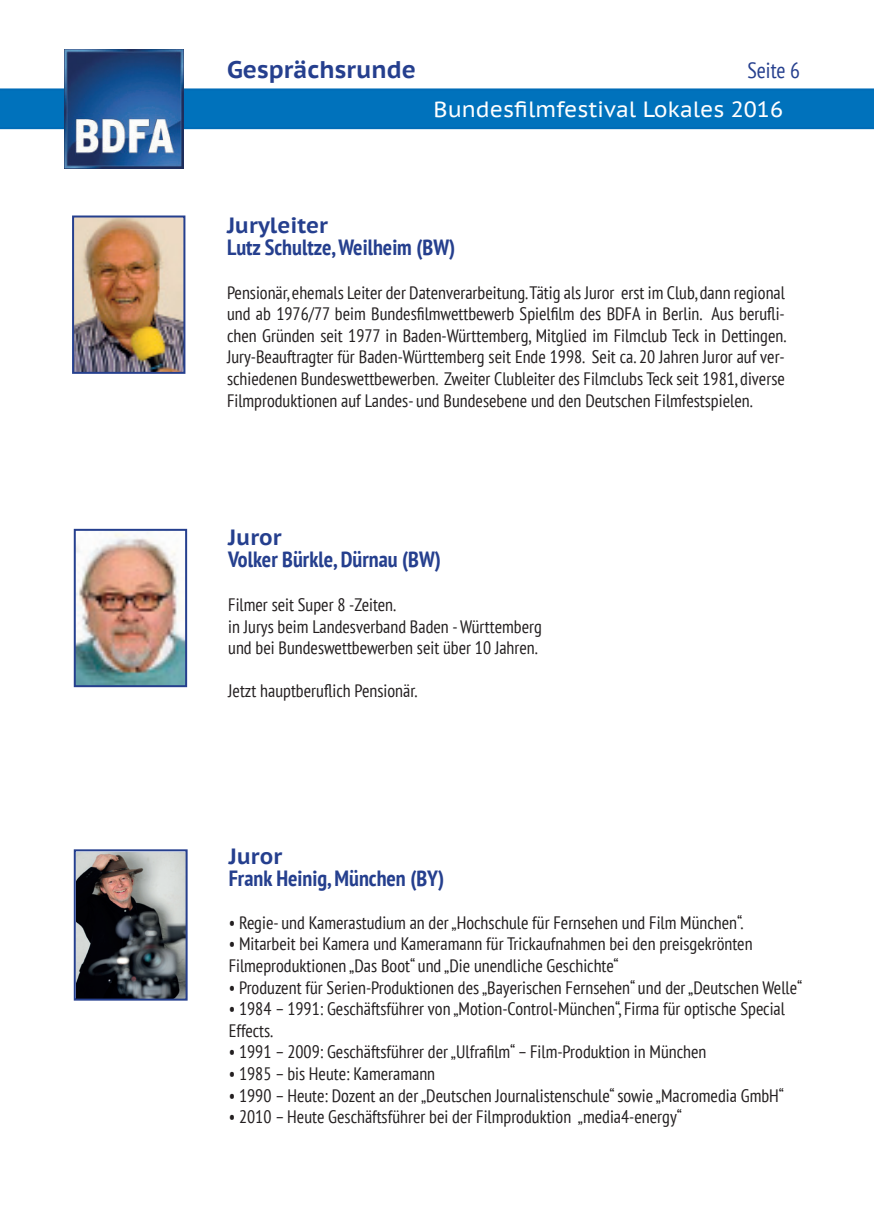
<style>
.page{position:relative;width:874px;height:1225px;background:#fff}
.page>*{position:absolute;margin:0;border:0;box-sizing:border-box;transform-origin:0 0}
.inter14pktblack_Kopi{font:700 24px "PT Sans Caption";color:#253f8e}
.t1{font:700 condensed 22px "PT Sans";color:#253f8e}
.t2{font:22px "PT Sans Caption";color:#fff}
.t3{font:700 22px "PT Sans Caption";color:#253f8e}
.t4{font:condensed 22px "PT Sans";color:#253f8e}
.inter9pktblack{font:condensed 18px/21.6px "PT Sans";color:#231f20;text-align:justify}
</style>
<div class="page">
<div style="left:0;top:88px;width:873px;height:41px;background:#0072bc"></div>
<img style="left:65px;top:49px;width:119px;height:119px">
<img style="left:75px;top:218px;width:107px;height:153px">
<div style="left:72px;top:215px;width:113px;height:159px;border:2px solid #253f8e"></div>
<img style="left:77px;top:852px;width:107px;height:145px">
<div style="left:74px;top:849px;width:113px;height:151px;border:2px solid #253f8e"></div>
<img style="left:77px;top:532px;width:107px;height:152px">
<div style="left:74px;top:529px;width:113px;height:158px;border:2px solid #253f8e"></div>
<p class="inter14pktblack_Kopi" style="left:227px;top:54px;width:191px">Gesprächsrunde</p>
<p class="t4" style="left:747px;top:57px;width:54px">Seite 6</p>
<p class="t2" style="left:433px;top:95px;width:351px">Bundesfilmfestival Lokales 2016</p>
<p class="t3" style="left:227px;top:211px;width:103px">Juryleiter</p>
<p class="t1" style="left:227px;top:233px;width:230px">Lutz Schultze, Weilheim (BW)</p>
<p class="inter9pktblack" style="left:227px;top:281px;width:560px">Pensionär, ehemals Leiter der Datenverarbeitung. Tätig als Juror erst im Club, dann regional und ab 1976/77 beim Bundesfilmwettbewerb Spielfilm des BDFA in Berlin. Aus berufli&shy;chen Gründen seit 1977 in Baden-Württemberg, Mitglied im Filmclub Teck in Dettingen.<br>Jury-Beauftragter für Baden-Württemberg seit Ende 1998. Seit ca. 20 Jahren Juror auf ver&shy;schiedenen Bundeswettbewerben. Zweiter Clubleiter des Filmclubs Teck seit 1981, diverse Filmproduktionen auf Landes- und Bundesebene und den Deutschen Filmfestspielen.</p>
<p class="t3" style="left:228px;top:523px;width:55px">Juror</p>
<p class="t1" style="left:228px;top:545px;width:214px">Volker Bürkle, Dürnau (BW)</p>
<p class="inter9pktblack" style="left:228px;top:593px;width:169px">Filmer seit Super 8 -Zeiten.</p>
<p class="inter9pktblack" style="left:228px;top:615px;width:315px">in Jurys beim Landesverband Baden - Württemberg</p>
<p class="inter9pktblack" style="left:228px;top:636px;width:311px">und bei Bundeswettbewerben seit über 10 Jahren.</p>
<p class="inter9pktblack" style="left:228px;top:680px;width:190px">Jetzt hauptberuflich Pensionär.</p>
<p class="t3" style="left:228px;top:841px;width:55px">Juror</p>
<p class="t1" style="left:228px;top:863px;width:217px">Frank Heinig, München (BY)</p>
<p class="inter9pktblack" style="left:228px;top:911px;width:516px">• Regie- und Kamerastudium an der „Hochschule für Fernsehen und Film München“.</p>
<p class="inter9pktblack" style="left:228px;top:932px;width:525px">• Mitarbeit bei Kamera und Kameramann für Trickaufnahmen bei den preisgekrönten</p>
<p class="inter9pktblack" style="left:228px;top:954px;width:391px">Filmeproduktionen „Das Boot“ und „Die unendliche Geschichte“</p>
<p class="inter9pktblack" style="left:228px;top:976px;width:574px">• Produzent für Serien-Produktionen des „Bayerischen Fernsehen“ und der „Deutschen Welle“</p>
<p class="inter9pktblack" style="left:228px;top:997px;width:557px">• 1984 – 1991: Geschäftsführer von „Motion-Control-München“, Firma für optische Special<br>Effects.</p>
<p class="inter9pktblack" style="left:228px;top:1040px;width:479px">• 1991 – 2009: Geschäftsführer der „Ulfrafilm“ – Film-Produktion in München</p>
<p class="inter9pktblack" style="left:228px;top:1062px;width:208px">• 1985 – bis Heute: Kameramann</p>
<p class="inter9pktblack" style="left:228px;top:1084px;width:556px">• 1990 – Heute: Dozent an der „Deutschen Journalistenschule“ sowie „Macromedia GmbH“</p>
<p class="inter9pktblack" style="left:228px;top:1105px;width:454px">• 2010 – Heute Geschäftsführer bei der Filmproduktion „media4-energy“</p>
</div>
